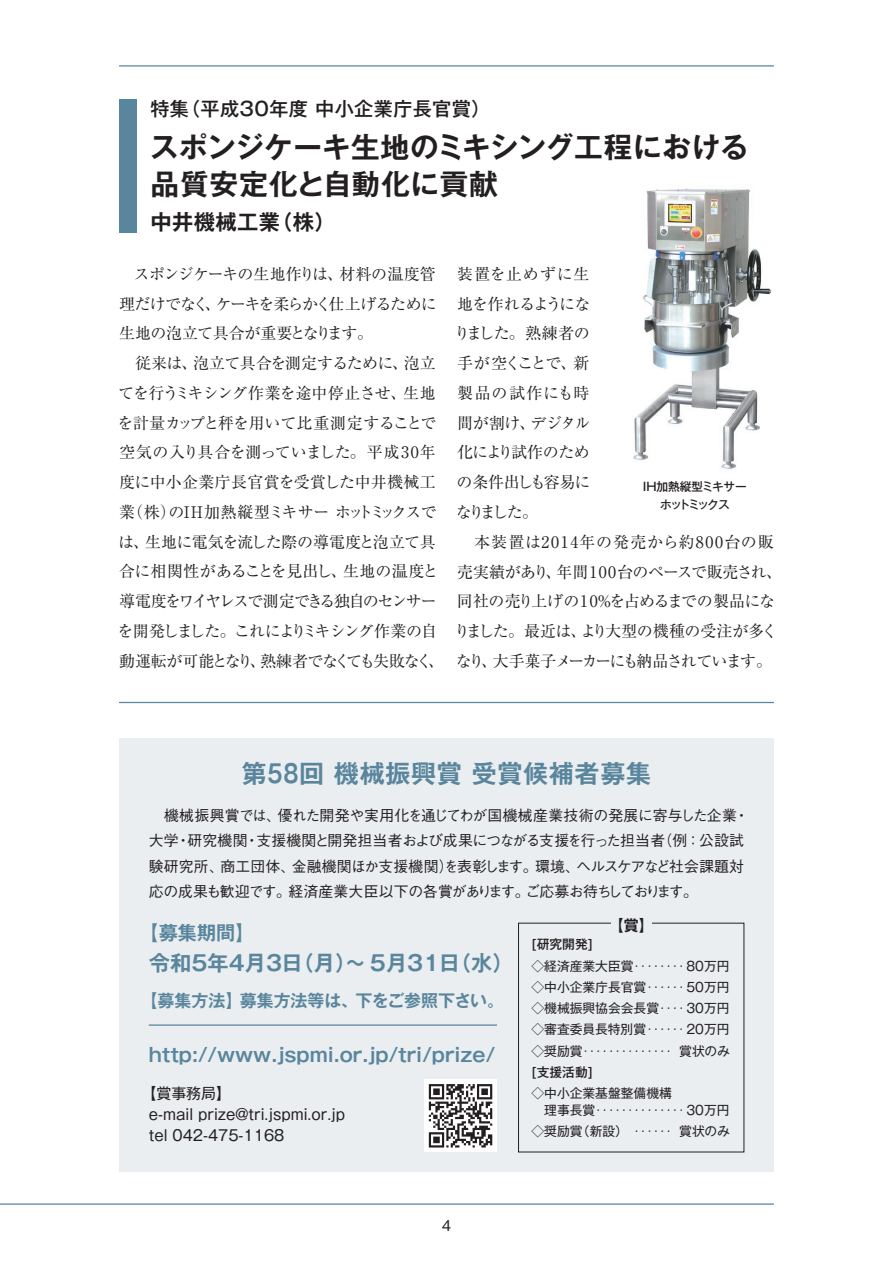
<style>
.page{position:relative;width:893px;height:1263px;background:#fff}
.page>*{position:absolute;margin:0;border:0;box-sizing:border-box;transform-origin:0 0}
.t1{font:700 28.65px/37.2px "Gothic MB101 Pr 6 N De";letter-spacing:.015em;color:#231f20}
.t2{font:700 25.05px "Gothic MB101 Pr 6 N De";letter-spacing:.03em;color:#59869d}
.t3{font:700 21.3px "Gothic MB101 Pr 6 N De";color:#59869d}
.t4{font:700 21.3px "Gothic MB101 Pr 6 N De";letter-spacing:.02em;color:#231f20}
.t5{font:700 19.2px "Gothic MB101 Pr 6 N De";color:#59869d}
.t6{font:500 19.2px "Gothic MB101 Pr 6 N";letter-spacing:.02em;color:#231f20}
.t7{font:700 16.95px "Gothic MB101 Pr 6 N De";color:#59869d}
.t8{font:15.9px/29.7px "Ryumin Pr 6 N";letter-spacing:-.03em;color:#231f20}
.t9{font:500 14.85px/25.5px "Gothic BBB Pr 6 N";letter-spacing:-.02em;color:#231f20}
.t10{font:14.85px/21.3px "Gothic MB101 Pr 6 N";color:#231f20}
.t11{font:700 14.85px "Gothic MB101 Pr 6 N De";color:#231f20}
.t12{font:12.75px/21.3px "Gothic MB101 Pr 6 N";color:#231f20;text-align:justify}
.t13{font:500 12.75px "Gothic MB101 Pr 6 N";color:#231f20}
.t14{font:500 11.7px/18px "Gothic MB101 Pr 6 N";letter-spacing:-.075em;color:#231f20;text-align:center}
</style>
<div class="page">
<div style="left:119px;top:738px;width:655px;height:433px;background:#ebeef1"></div>
<hr style="left:0;top:1203px;width:774px;height:2px;background:#59869d">
<div style="left:424px;top:1079px;width:73px;height:73px;background:#fff"></div>
<svg style="left:429px;top:1084px;width:63px;height:63px"></svg>
<hr style="left:119px;top:65px;width:655px;height:2px;background:#59869d">
<hr style="left:119px;top:702px;width:655px;height:1px;background:#59869d">
<div style="left:119px;top:99px;width:17px;height:134px;background:#59869d"></div>
<img style="left:633px;top:188px;width:139px;height:282px">
<hr style="left:149px;top:1024px;width:348px;height:2px;background:#59869d">
<p class="t6" style="left:150px;top:92px;width:341px">特集（平成30年度 中小企業庁長官賞）</p>
<h1 class="t1" style="left:150px;top:127px;width:600px">スポンジケーキ生地のミキシング工程における品質安定化と自動化に貢献</h1>
<h3 class="t4" style="left:150px;top:204px;width:187px">中井機械工業（株）</h3>
<p class="t8" style="left:117px;top:258px;width:328px">　スポンジケーキの生地作りは、材料の温度管理だけでなく、ケーキを柔らかく仕上げるために生地の泡立て具合が重要となります。<br>　従来は、泡立て具合を測定するために、泡立てを行うミキシング作業を途中停止させ、生地を計量カップと秤を用いて比重測定することで空気の入り具合を測っていました。平成30年度に中小企業庁長官賞を受賞した中井機械工業（株）のIH加熱縦型ミキサー ホットミックスでは、生地に電気を流した際の導電度と泡立て具合に相関性があることを見出し、生地の温度と導電度をワイヤレスで測定できる独自のセンサーを開発しました。これによりミキシング作業の自動運転が可能となり、熟練者でなくても失敗なく、</p>
<p class="t8" style="left:454px;top:258px;width:330px">装置を止めずに生<br>地を作れるようにな<br>りました。熟練者の<br>手が空くことで、新<br>製品の試作にも時<br>間が割け、デジタル<br>化により試作のため<br>の条件出しも容易に<br>なりました。<br>　本装置は2014年の発売から約800台の販売実績があり、年間100台のペースで販売され、同社の売り上げの10％を占めるまでの製品になりました。最近は、より大型の機種の受注が多くなり、大手菓子メーカーにも納品されています。</p>
<p class="t14" style="left:643px;top:477px;width:106px">IH加熱縦型ミキサーホットミックス</p>
<h2 class="t2" style="left:242px;top:752px;width:411px">第58回 機械振興賞 受賞候補者募集</h2>
<p class="t9" style="left:149px;top:801px;width:602px">　機械振興賞では、優れた開発や実用化を通じてわが国機械産業技術の発展に寄与した企業・大学・研究機関・支援機関と開発担当者および成果につながる支援を行った担当者（例：公設試験研究所、商工団体、金融機関ほか支援機関）を表彰します。環境、ヘルスケアなど社会課題対応の成果も歓迎です。経済産業大臣以下の各賞があります。ご応募お待ちしております。</p>
<p class="t5" style="left:139px;top:916px;width:117px">【募集期間】</p>
<h3 class="t3" style="left:149px;top:946px;width:366px">令和5年4月3日（月）～ 5月31日（水）</h3>
<p class="t7" style="left:140px;top:986px;width:365px">【募集方法】募集方法等は、下をご参照下さい。</p>
<p class="t5" style="left:149px;top:1039px;width:348px">http://www.jspmi.or.jp/tri/prize/</p>
<p class="t10" style="left:149px;top:1081px;width:198px;text-indent:-7px">【賞事務局】<br>e-mail prize@tri.jspmi.or.jp tel 042-475-1168</p>
<p class="t9" style="left:442px;top:1212px;width:11px">4</p>
<p class="t11" style="left:609px;top:913px;width:47px">【賞】</p>
<p class="t13" style="left:531px;top:934px;width:63px">[研究開発]</p>
<p class="t12" style="left:531px;top:954px;width:200px">◇経済産業大臣賞‥‥‥‥80万円◇中小企業庁長官賞‥‥‥50万円◇機械振興協会会長賞‥‥30万円◇審査委員長特別賞‥‥‥20万円◇奨励賞‥‥‥‥‥‥‥ 賞状のみ</p>
<p class="t13" style="left:531px;top:1061px;width:63px">[支援活動]</p>
<p class="t12" style="left:531px;top:1084px;width:199px;line-height:17px">◇中小企業基盤整備機構<br>　理事長賞‥‥‥‥‥‥‥30万円</p>
<p class="t12" style="left:531px;top:1120px;width:200px">◇奨励賞（新設） ‥‥‥ 賞状のみ</p>
</div>
